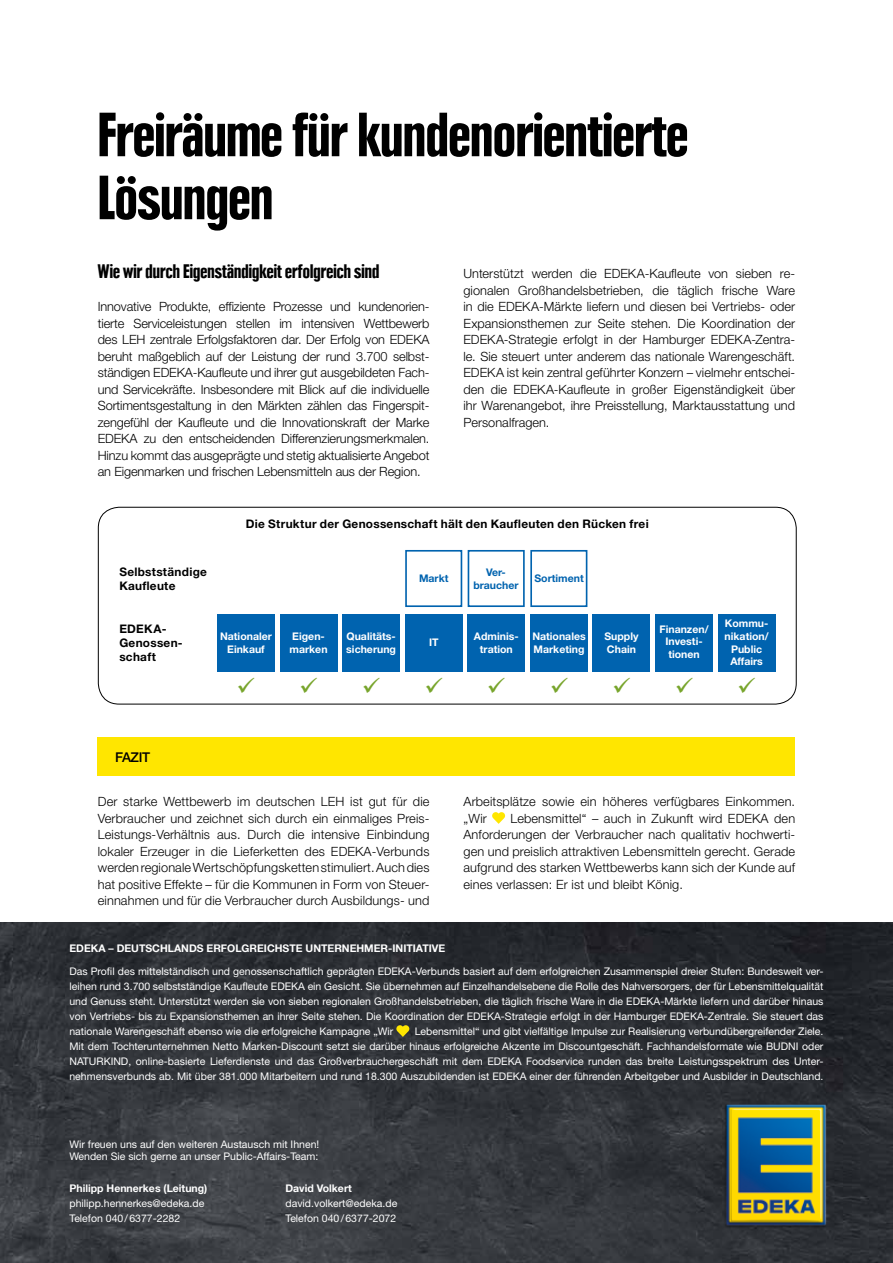
<style>
.page{position:relative;width:893px;height:1263px;background:#fff}
.page>*{position:absolute;margin:0;border:0;box-sizing:border-box;transform-origin:0 0}
.t1{font:900 condensed 61.5px/63px "Plak Com";color:#000}
.t2{font:900 condensed 19.5px "Plak Com";letter-spacing:.005em;color:#000}
.t3{font:500 13.5px "Helvetica Neue LT Std";letter-spacing:-.03em;color:#000}
.t4{font:300 12.75px/16.5px "Helvetica Neue LT Std";letter-spacing:.01em;color:#000;text-align:justify}
.t5{font:700 11.85px/14.1px "Helvetica Neue LT Std";letter-spacing:.025em;color:#000}
.t6{font:10.5px/15px "Helvetica Neue LT Std";color:#fff;text-align:justify}
.t7{font:700 10.5px/12.6px "Helvetica Neue LT Std";color:#fff;text-align:center}
.t8{font:700 10.5px "Helvetica Neue LT Com";color:#fff}
.t9{font:700 10.5px/12.6px "Helvetica Neue LT Std";color:#0063af;text-align:center}
</style>
<div class="page">
<img style="left:0;top:923px;width:893px;height:340px">
<div style="left:98px;top:738px;width:697px;height:38px;background:#ffe600"></div>
<svg style="left:492px;top:812px;width:13px;height:12px"></svg>
<div style="left:98px;top:507px;width:698px;height:197px;border:1px solid #000;border-radius:21px"></div>
<div style="left:405px;top:550px;width:57px;height:57px;border:2px solid #0063af"></div>
<div style="left:468px;top:550px;width:57px;height:57px;border:2px solid #0063af"></div>
<div style="left:530px;top:550px;width:57px;height:57px;border:2px solid #0063af"></div>
<div style="left:217px;top:614px;width:58px;height:57px;background:#0063af"></div>
<div style="left:280px;top:614px;width:57px;height:57px;background:#0063af"></div>
<div style="left:405px;top:614px;width:57px;height:57px;background:#0063af"></div>
<div style="left:343px;top:614px;width:57px;height:57px;background:#0063af"></div>
<div style="left:468px;top:614px;width:57px;height:57px;background:#0063af"></div>
<div style="left:530px;top:614px;width:57px;height:57px;background:#0063af"></div>
<div style="left:593px;top:614px;width:57px;height:57px;background:#0063af"></div>
<div style="left:655px;top:614px;width:58px;height:57px;background:#0063af"></div>
<div style="left:718px;top:614px;width:57px;height:57px;background:#0063af"></div>
<svg style="left:396px;top:1025px;width:13px;height:12px"></svg>
<img style="left:722px;top:1099px;width:109px;height:130px">
<h1 class="t1" style="left:98px;top:104px;width:592px">Freiräume für kundenorientierte<br>Lösungen</h1>
<h2 class="t2" style="left:98px;top:260px;width:283px">Wie wir durch Eigenständigkeit erfolgreich sind</h2>
<p class="t4" style="left:98px;top:298px;width:333px">Innovative Produkte, effiziente Prozesse und kundenorien&shy;tierte Serviceleistungen stellen im intensiven Wettbewerb des LEH zentrale Erfolgsfaktoren dar. Der Erfolg von EDEKA beruht maßgeblich auf der Leistung der rund 3.700 selbst&shy;ständigen EDEKA-Kaufleute und ihrer gut ausgebildeten Fach&shy;und Servicekräfte. Insbesondere mit Blick auf die individuelle Sortimentsgestaltung in den Märkten zählen das Fingerspit&shy;zengefühl der Kaufleute und die Innovationskraft der Marke EDEKA zu den entscheidenden Differenzierungsmerkmalen.<br>Hinzu kommt das ausgeprägte und stetig aktualisierte Angebot an Eigenmarken und frischen Lebensmitteln aus der Region.</p>
<p class="t4" style="left:463px;top:265px;width:333px">Unterstützt werden die EDEKA-Kaufleute von sieben re&shy;gionalen Großhandelsbetrieben, die täglich frische Ware in die EDEKA-Märkte liefern und diesen bei Vertriebs- oder Expansionsthemen zur Seite stehen. Die Koordination der EDEKA-Strategie erfolgt in der Hamburger EDEKA-Zentra&shy;le. Sie steuert unter anderem das nationale Warengeschäft.<br>EDEKA ist kein zentral geführter Konzern – vielmehr entschei&shy;den die EDEKA-Kaufleute in großer Eigenständigkeit über ihr Warenangebot, ihre Preisstellung, Marktausstattung und Personalfragen.</p>
<p class="t5" style="left:246px;top:516px;width:404px">Die Struktur der Genossenschaft hält den Kaufleuten den Rücken frei</p>
<p class="t5" style="left:119px;top:564px;width:89px">Selbstständige<br>Kaufleute</p>
<p class="t5" style="left:119px;top:621px;width:65px">EDEKA-<br>Genossen&shy;schaft</p>
<p class="t7" style="left:220px;top:630px;width:53px">Nationaler<br>Einkauf</p>
<p class="t7" style="left:290px;top:630px;width:39px;text-align:left">Eigen&shy;marken</p>
<p class="t7" style="left:429px;top:636px;width:11px">IT</p>
<p class="t9" style="left:419px;top:572px;width:31px">Markt</p>
<p class="t9" style="left:473px;top:566px;width:47px">Ver&shy;braucher</p>
<p class="t9" style="left:534px;top:572px;width:51px">Sortiment</p>
<p class="t7" style="left:346px;top:630px;width:51px;text-align:left">Qualitäts&shy;sicherung</p>
<p class="t7" style="left:474px;top:630px;width:46px">Adminis&shy;tration</p>
<p class="t7" style="left:532px;top:630px;width:55px;text-align:left">Nationales<br>Marketing</p>
<p class="t7" style="left:604px;top:630px;width:36px;text-align:left">Supply<br>Chain</p>
<p class="t7" style="left:659px;top:622px;width:51px">Finanzen/<br>Investi&shy;tionen</p>
<p class="t7" style="left:725px;top:617px;width:46px">Kommu&shy;nikation/<br>Public<br>Affairs</p>
<p class="t3" style="left:115px;top:749px;width:36px">FAZIT</p>
<p class="t4" style="left:98px;top:793px;width:333px">Der starke Wettbewerb im deutschen LEH ist gut für die Verbraucher und zeichnet sich durch ein einmaliges Preis-Leistungs-Verhältnis aus. Durch die intensive Einbindung lokaler Erzeuger in die Lieferketten des EDEKA-Verbunds werden regionale Wertschöpfungsketten stimuliert. Auch dies hat positive Effekte – für die Kommunen in Form von Steuer&shy;einnahmen und für die Verbraucher durch Ausbildungs- und</p>
<p class="t4" style="left:463px;top:793px;width:333px">Arbeitsplätze sowie ein höheres verfügbares Einkommen. „Wir</p>
<p class="t4" style="left:463px;top:810px;width:333px;text-indent:47px">Lebensmittel“ – auch in Zukunft wird EDEKA den Anforderungen der Verbraucher nach qualitativ hochwerti&shy;gen und preislich attraktiven Lebensmitteln gerecht. Gerade aufgrund des starken Wettbewerbs kann sich der Kunde auf eines verlassen: Er ist und bleibt König.</p>
<p class="t8" style="left:69px;top:941px;width:377px">EDEKA – DEUTSCHLANDS ERFOLGREICHSTE UNTERNEHMER-INITIATIVE</p>
<p class="t6" style="left:69px;top:964px;width:756px">Das Profil des mittelständisch und genossenschaftlich geprägten EDEKA-Verbunds basiert auf dem erfolgreichen Zusammenspiel dreier Stufen: Bundesweit ver&shy;leihen rund 3.700 selbstständige Kaufleute EDEKA ein Gesicht. Sie übernehmen auf Einzelhandelsebene die Rolle des Nahversorgers, der für Lebensmittelqualität und Genuss steht. Unterstützt werden sie von sieben regionalen Großhandelsbetrieben, die täglich frische Ware in die EDEKA-Märkte liefern und darüber hinaus von Vertriebs- bis zu Expansionsthemen an ihrer Seite stehen. Die Koordination der EDEKA-Strategie erfolgt in der Hamburger EDEKA-Zentrale. Sie steuert das nationale Warengeschäft ebenso wie die erfolgreiche Kampagne „Wir</p>
<p class="t6" style="left:69px;top:1024px;width:755px;text-indent:345px">Lebensmittel“ und gibt vielfältige Impulse zur Realisierung verbundübergreifender Ziele.<br>Mit dem Tochterunternehmen Netto Marken-Discount setzt sie darüber hinaus erfolgreiche Akzente im Discountgeschäft. Fachhandelsformate wie BUDNI oder NATURKIND, online-basierte Lieferdienste und das Großverbrauchergeschäft mit dem EDEKA Foodservice runden das breite Leistungsspektrum des Unter&shy;nehmensverbunds ab. Mit über 381.000 Mitarbeitern und rund 18.300 Auszubildenden ist EDEKA einer der führenden Arbeitgeber und Ausbilder in Deutschland.</p>
<p class="t6" style="left:69px;top:1137px;width:251px;line-height:12.6px">Wir freuen uns auf den weiteren Austausch mit Ihnen!<br>Wenden Sie sich gerne an unser Public-Affairs-Team:</p>
<p class="t8" style="left:69px;top:1181px;width:139px">Philipp Hennerkes (Leitung)</p>
<p class="t8" style="left:285px;top:1181px;width:68px">David Volkert</p>
<p class="t6" style="left:69px;top:1195px;width:136px">philipp.hennerkes@edeka.de</p>
<p class="t6" style="left:285px;top:1195px;width:113px">david.volkert@edeka.de</p>
<p class="t6" style="left:69px;top:1210px;width:112px">Telefon 040/6377-2282</p>
<p class="t6" style="left:285px;top:1210px;width:112px">Telefon 040/6377-2072</p>
</div>
